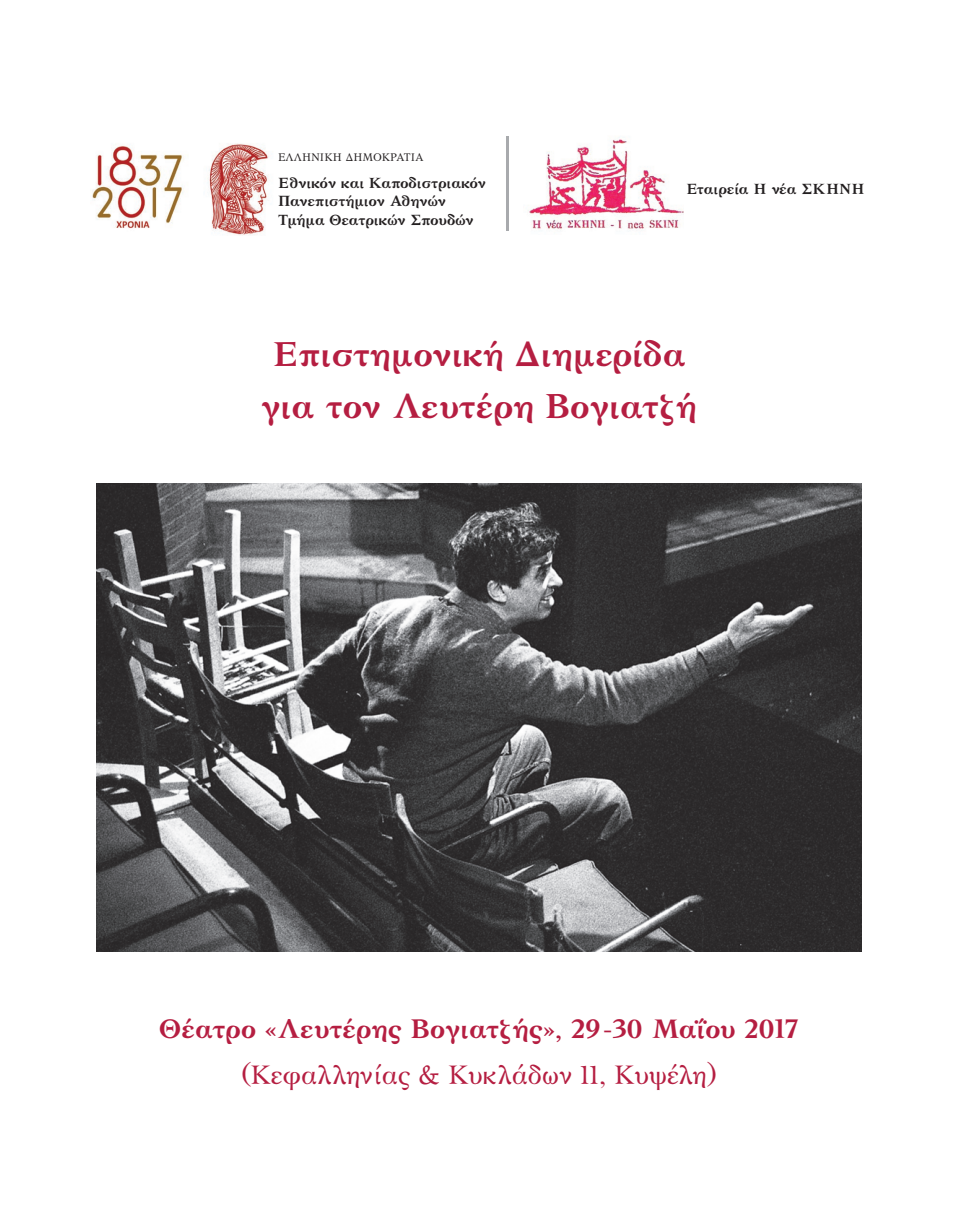
<style>
.page{position:relative;width:964px;height:1219px;background:#fff}
.page>*{position:absolute;margin:0;border:0;box-sizing:border-box;transform-origin:0 0}
.t1{font:700 36px/52px "Katsoulidis";color:#b51e41;text-align:center}
.t2{font:700 28px "Katsoulidis";letter-spacing:-.01em;color:#b51e41}
.t3{font:28px "Katsoulidis";color:#b51e41}
.t4{font:700 15.4px/18.4px "Katsoulidis";letter-spacing:-.01em;color:#231f20}
.t5{font:11.6px "Katsoulidis";color:#231f20}
</style>
<div class="page">
<img style="left:96px;top:483px;width:766px;height:468px">
<img style="left:92px;top:143px;width:177px;height:93px">
<img style="left:528px;top:139px;width:155px;height:91px">
<hr style="left:507px;top:136px;width:2px;height:95px;background:#a8aaad">
<p class="t5" style="left:278px;top:151px;width:147px">ΕΛΛΗΝΙΚΗ ∆ΗΜΟΚΡΑΤΙΑ</p>
<p class="t4" style="left:278px;top:174px;width:209px">Εθνικόν και Καποδιστριακόν<br>Πανεπιστήµιον Αθηνών<br>Τµήµα Θεατρικών Σπουδών</p>
<p class="t4" style="left:686px;top:180px;width:180px">Εταιρεία Η νέα ΣΚΗΝΗ</p>
<h1 class="t1" style="left:261px;top:329px;width:437px">Επιστηµονική ∆ιηµερίδα για τον Λευτέρη Βογιατζή</h1>
<h2 class="t2" style="left:159px;top:1014px;width:641px">Θέατρο «Λευτέρης Βογιατζής», 29-30 Μαΐου 2017</h2>
<h2 class="t3" style="left:241px;top:1059px;width:478px">(Κεφαλληνίας &amp; Κυκλάδων 11, Κυψέλη)</h2>
</div>
